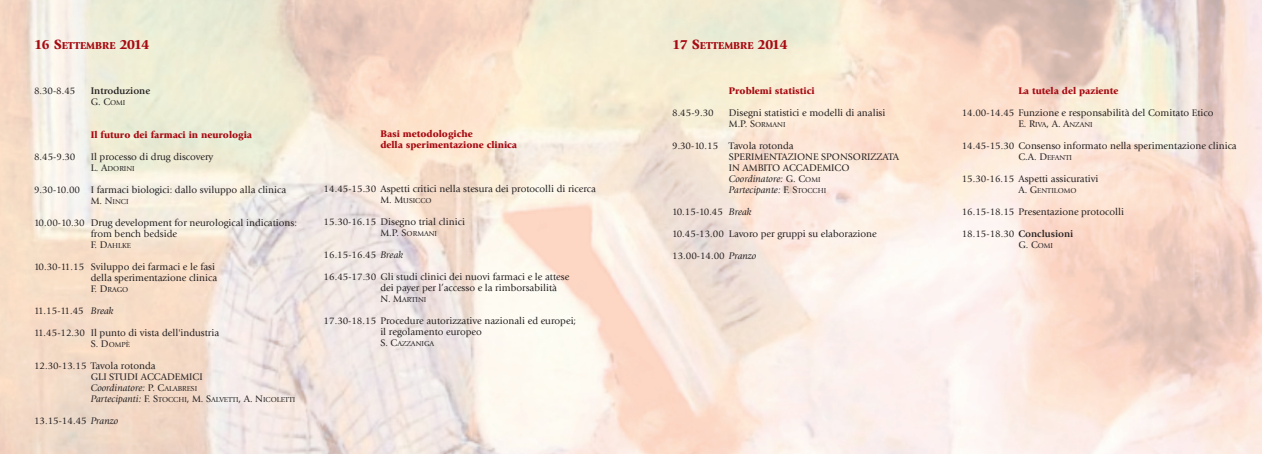
<style>
.page{position:relative;width:1262px;height:454px;background:#fff}
.page>*{position:absolute;margin:0;border:0;box-sizing:border-box;transform-origin:0 0}
.t1{font:900 10.5px "Giovanni";color:#a70a12}
.t2{font:10px/11px "Giovanni";color:#231f20}
.t3{font:900 10px/11px "Giovanni";color:#a70a12}
.t4{font:700 10px/11px "Giovanni";color:#231f20}
.t5{font:7.5px "Giovanni";color:#231f20}
.s1{font-size:14px}
.s2{font-weight:400}
.s3{font-weight:400;font-size:7.5px}
.s4{font-size:10px}
.s5{font-style:italic}
.s6{font-size:7.5px}
.s7{font-style:italic;font-size:10px}
.s8{font-weight:700}
</style>
<div class="page">
<img style="left:0;top:0;width:1261px;height:454px">
<p class="t1" style="left:34px;top:41px;width:117px"><span class="s1">16 S</span>ETTEMBRE <span class="s1">2014</span></p>
<p class="t2" style="left:34px;top:85px;width:43px">8.30-8.45</p>
<p class="t4" style="left:91px;top:85px;width:61px">Introduzione<br><span class="s2">G. C</span><span class="s3">OMI</span></p>
<p class="t3" style="left:91px;top:129px;width:163px">Il futuro dei farmaci in neurologia</p>
<p class="t2" style="left:34px;top:151px;width:43px">8.45-9.30</p>
<p class="t2" style="left:91px;top:151px;width:124px">Il processo di drug discovery</p>
<p class="t5" style="left:91px;top:165px;width:45px"><span class="s4">L. A</span>DORINI</p>
<p class="t2" style="left:34px;top:184px;width:254px">9.30-10.00 I farmaci biologici: dallo sviluppo alla clinica</p>
<p class="t5" style="left:91px;top:198px;width:39px"><span class="s4">M. N</span>INCI</p>
<p class="t2" style="left:91px;top:217px;width:208px;text-indent:-57px">10.00-10.30 Drug development for neurological indications: from bench bedside</p>
<p class="t5" style="left:91px;top:242px;width:42px"><span class="s4">F. D</span>AHLKE</p>
<p class="t2" style="left:34px;top:261px;width:185px;text-align:right">10.30-11.15 Sviluppo dei farmaci e le fasi della sperimentazione clinica</p>
<p class="t5" style="left:91px;top:286px;width:39px"><span class="s4">F. D</span>RAGO</p>
<p class="t2" style="left:34px;top:305px;width:81px">11.15-11.45 <span class="s5">Break</span></p>
<p class="t2" style="left:34px;top:327px;width:187px">11.45-12.30 Il punto di vista dell'industria</p>
<p class="t5" style="left:91px;top:341px;width:41px"><span class="s4">S. D</span>OMPÈ</p>
<p class="t2" style="left:91px;top:360px;width:113px;text-indent:-57px">12.30-13.15 Tavola rotonda<br>GLI STUDI ACCADEMICI<br><span class="s5">Coordinatore:</span> P. C<span class="s6">ALABRESI</span></p>
<p class="t5" style="left:91px;top:396px;width:206px"><span class="s7">Partecipanti:</span> <span class="s4">F. S</span>TOCCHI<span class="s4">, M. S</span>ALVETTI<span class="s4">, A. N</span>ICOLETTI</p>
<p class="t2" style="left:34px;top:415px;width:86px">13.15-14.45 <span class="s5">Pranzo</span></p>
<p class="t3" style="left:380px;top:129px;width:138px">Basi metodologiche<br>della sperimentazione clinica</p>
<p class="t2" style="left:323px;top:184px;width:274px">14.45-15.30 Aspetti critici nella stesura dei protocolli di ricerca</p>
<p class="t5" style="left:380px;top:198px;width:53px"><span class="s4">M. M</span>USICCO</p>
<p class="t2" style="left:323px;top:217px;width:143px">15.30-16.15 Disegno trial clinici</p>
<p class="t5" style="left:380px;top:231px;width:58px"><span class="s4">M.P. S</span>ORMANI</p>
<p class="t2" style="left:323px;top:250px;width:81px">16.15-16.45 <span class="s5">Break</span></p>
<p class="t2" style="left:380px;top:272px;width:190px;text-indent:-57px">16.45-17.30 Gli studi clinici dei nuovi farmaci e le attese dei payer per l’accesso e la rimborsabilità</p>
<p class="t5" style="left:380px;top:297px;width:47px"><span class="s4">N. M</span>ARTINI</p>
<p class="t2" style="left:380px;top:316px;width:197px;text-indent:-57px">17.30-18.15 Procedure autorizzative nazionali ed europei; il regolamento europeo</p>
<p class="t5" style="left:380px;top:341px;width:55px"><span class="s4">S. C</span>AZZANIGA</p>
<p class="t1" style="left:672px;top:41px;width:117px"><span class="s1">17 S</span>ETTEMBRE <span class="s1">2014</span></p>
<p class="t3" style="left:729px;top:85px;width:87px">Problemi statistici</p>
<p class="t2" style="left:672px;top:107px;width:43px">8.45-9.30</p>
<p class="t2" style="left:729px;top:107px;width:158px">Disegni statistici e modelli di analisi</p>
<p class="t5" style="left:729px;top:121px;width:58px"><span class="s4">M.P. S</span>ORMANI</p>
<p class="t2" style="left:729px;top:140px;width:172px;text-indent:-57px">9.30-10.15 Tavola rotonda<br>SPERIMENTAZIONE SPONSORIZZATA<br>IN AMBITO ACCADEMICO<br><span class="s5">Coordinatore:</span> G. C<span class="s6">OMI<br></span><span class="s5">Partecipante:</span> F. S<span class="s6">TOCCHI</span></p>
<p class="t2" style="left:672px;top:206px;width:81px">10.15-10.45 <span class="s5">Break</span></p>
<p class="t2" style="left:672px;top:228px;width:206px">10.45-13.00 Lavoro per gruppi su elaborazione</p>
<p class="t2" style="left:672px;top:250px;width:86px">13.00-14.00 <span class="s5">Pranzo</span></p>
<p class="t3" style="left:1018px;top:86px;width:102px">La tutela del paziente</p>
<p class="t2" style="left:961px;top:108px;width:253px">14.00-14.45 Funzione e responsabilità del Comitato Etico</p>
<p class="t5" style="left:1018px;top:122px;width:76px"><span class="s4">E. R</span>IVA<span class="s4">, A. A</span>NZANI</p>
<p class="t2" style="left:961px;top:141px;width:276px">14.45-15.30 Consenso informato nella sperimentazione clinica</p>
<p class="t5" style="left:1018px;top:155px;width:55px"><span class="s4">C.A. D</span>EFANTI</p>
<p class="t2" style="left:961px;top:174px;width:138px">15.30-16.15 Aspetti assicurativi</p>
<p class="t5" style="left:1018px;top:188px;width:60px"><span class="s4">A. G</span>ENTILOMO</p>
<p class="t2" style="left:961px;top:207px;width:164px">16.15-18.15 Presentazione protocolli</p>
<p class="t2" style="left:1018px;top:229px;width:56px;text-indent:-57px">18.15-18.30 <span class="s8">Conclusioni<br></span>G. C<span class="s6">OMI</span></p>
</div>
